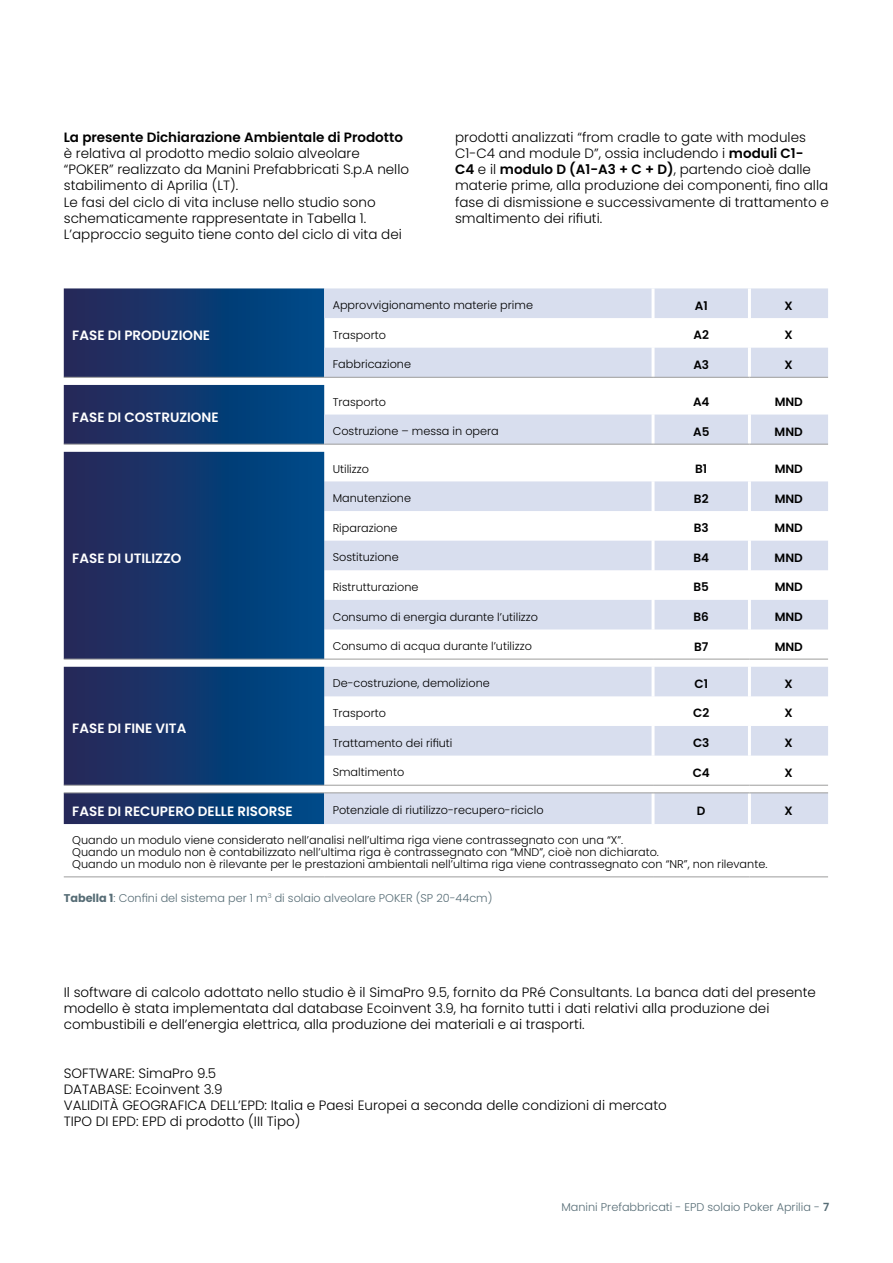
<style>
.page{position:relative;width:893px;height:1263px;background:#fff}
.page>*{position:absolute;margin:0;border:0;box-sizing:border-box;transform-origin:0 0}
.t1{font:300 13.5px/16.2px "Poppins";color:#000}
.t2{font:600 13.5px "Poppins";color:#fff}
.t3{font:600 13.5px "Poppins";color:#000}
.t4{font:600 12px "Poppins";color:#000}
.t5{font:300 11.25px/12px "Poppins";color:#000}
.t6{font:300 11.25px "Poppins";color:#576d76}
.s1{font-weight:600}
.s2{font-weight:700}
</style>
<div class="page">
<svg style="left:64px;top:288px;width:260px;height:536px;background:#284d7e"></svg>
<svg style="left:324px;top:288px;width:504px;height:536px;fill:#d9dfee"></svg>
<svg style="left:64px;top:452px;width:260px;height:333px;background:#143c73"></svg>
<hr style="left:64px;top:876px;width:260px;height:1px;background:#9d9d9c">
<hr style="left:324px;top:876px;width:329px;height:1px;background:#9d9d9c">
<hr style="left:653px;top:876px;width:96px;height:1px;background:#9d9d9c">
<hr style="left:749px;top:876px;width:79px;height:1px;background:#9d9d9c">
<hr style="left:64px;top:377px;width:260px;height:1px;background:#9d9d9c">
<hr style="left:64px;top:444px;width:260px;height:1px;background:#9d9d9c">
<hr style="left:64px;top:659px;width:260px;height:1px;background:#9d9d9c">
<hr style="left:64px;top:785px;width:260px;height:1px;background:#9d9d9c">
<hr style="left:652px;top:288px;width:3px;height:30px;background:#fff">
<hr style="left:748px;top:288px;width:3px;height:30px;background:#fff">
<hr style="left:652px;top:318px;width:3px;height:30px;background:#fff">
<hr style="left:748px;top:318px;width:3px;height:30px;background:#fff">
<hr style="left:652px;top:348px;width:3px;height:29px;background:#fff">
<hr style="left:748px;top:348px;width:3px;height:29px;background:#fff">
<svg style="left:652px;top:378px;width:3px;height:7px"></svg>
<svg style="left:748px;top:378px;width:3px;height:7px"></svg>
<hr style="left:652px;top:385px;width:3px;height:30px;background:#fff">
<hr style="left:748px;top:385px;width:3px;height:30px;background:#fff">
<hr style="left:652px;top:415px;width:3px;height:29px;background:#fff">
<hr style="left:748px;top:415px;width:3px;height:29px;background:#fff">
<svg style="left:652px;top:445px;width:3px;height:7px"></svg>
<svg style="left:748px;top:445px;width:3px;height:7px"></svg>
<hr style="left:652px;top:452px;width:3px;height:29px;background:#fff">
<hr style="left:748px;top:452px;width:3px;height:29px;background:#fff">
<hr style="left:652px;top:481px;width:3px;height:30px;background:#fff">
<hr style="left:748px;top:481px;width:3px;height:30px;background:#fff">
<hr style="left:652px;top:511px;width:3px;height:30px;background:#fff">
<hr style="left:748px;top:511px;width:3px;height:30px;background:#fff">
<hr style="left:652px;top:541px;width:3px;height:29px;background:#fff">
<hr style="left:748px;top:541px;width:3px;height:29px;background:#fff">
<hr style="left:652px;top:570px;width:3px;height:30px;background:#fff">
<hr style="left:748px;top:570px;width:3px;height:30px;background:#fff">
<hr style="left:652px;top:600px;width:3px;height:29px;background:#fff">
<hr style="left:748px;top:600px;width:3px;height:29px;background:#fff">
<hr style="left:652px;top:629px;width:3px;height:30px;background:#fff">
<hr style="left:748px;top:629px;width:3px;height:30px;background:#fff">
<svg style="left:652px;top:660px;width:3px;height:7px"></svg>
<svg style="left:748px;top:660px;width:3px;height:7px"></svg>
<hr style="left:652px;top:667px;width:3px;height:29px;background:#fff">
<hr style="left:748px;top:667px;width:3px;height:29px;background:#fff">
<hr style="left:652px;top:696px;width:3px;height:30px;background:#fff">
<hr style="left:748px;top:696px;width:3px;height:30px;background:#fff">
<hr style="left:652px;top:726px;width:3px;height:30px;background:#fff">
<hr style="left:748px;top:726px;width:3px;height:30px;background:#fff">
<hr style="left:652px;top:756px;width:3px;height:29px;background:#fff">
<hr style="left:748px;top:756px;width:3px;height:29px;background:#fff">
<svg style="left:652px;top:786px;width:3px;height:6px"></svg>
<svg style="left:748px;top:786px;width:3px;height:6px"></svg>
<hr style="left:652px;top:793px;width:3px;height:31px;background:#fff">
<hr style="left:748px;top:793px;width:3px;height:31px;background:#fff">
<hr style="left:324px;top:377px;width:329px;height:1px;background:#9d9d9c">
<hr style="left:653px;top:377px;width:96px;height:1px;background:#9d9d9c">
<hr style="left:749px;top:377px;width:79px;height:1px;background:#9d9d9c">
<hr style="left:324px;top:444px;width:329px;height:1px;background:#9d9d9c">
<hr style="left:653px;top:444px;width:96px;height:1px;background:#9d9d9c">
<hr style="left:749px;top:444px;width:79px;height:1px;background:#9d9d9c">
<hr style="left:324px;top:659px;width:329px;height:1px;background:#9d9d9c">
<hr style="left:653px;top:659px;width:96px;height:1px;background:#9d9d9c">
<hr style="left:749px;top:659px;width:79px;height:1px;background:#9d9d9c">
<hr style="left:324px;top:785px;width:329px;height:1px;background:#9d9d9c">
<hr style="left:653px;top:785px;width:96px;height:1px;background:#9d9d9c">
<hr style="left:749px;top:785px;width:79px;height:1px;background:#9d9d9c">
<hr style="left:64px;top:792px;width:260px;height:1px;background:#9d9d9c">
<hr style="left:324px;top:792px;width:329px;height:1px;background:#9d9d9c">
<hr style="left:653px;top:792px;width:96px;height:1px;background:#9d9d9c">
<hr style="left:749px;top:792px;width:79px;height:1px;background:#9d9d9c">
<p class="t3" style="left:64px;top:129px;width:341px">La presente Dichiarazione Ambientale di Prodotto</p>
<p class="t1" style="left:64px;top:145px;width:347px">è relativa al prodotto medio solaio alveolare “POKER” realizzato da Manini Prefabbricati S.p.A nello stabilimento di Aprilia (LT).<br>Le fasi del ciclo di vita incluse nello studio sono schematicamente rappresentate in Tabella 1.<br>L’approccio seguito tiene conto del ciclo di vita dei</p>
<p class="t1" style="left:455px;top:129px;width:375px">prodotti analizzati “from cradle to gate with modules C1-C4 and module D”, ossia includendo i <span class="s1">moduli C1-<br>C4</span> e il <span class="s1">modulo D (A1-A3 + C + D)</span>, partendo cioè dalle materie prime, alla produzione dei componenti, fino alla fase di dismissione e successivamente di trattamento e smaltimento dei rifiuti.</p>
<p class="t2" style="left:72px;top:327px;width:139px">FASE DI PRODUZIONE</p>
<p class="t2" style="left:72px;top:409px;width:148px">FASE DI COSTRUZIONE</p>
<p class="t2" style="left:72px;top:550px;width:111px">FASE DI UTILIZZO</p>
<p class="t2" style="left:72px;top:720px;width:116px">FASE DI FINE VITA</p>
<p class="t5" style="left:333px;top:299px;width:202px">Approvvigionamento materie prime</p>
<p class="t4" style="left:695px;top:298px;width:14px">A1</p>
<p class="t4" style="left:785px;top:298px;width:10px">X</p>
<p class="t5" style="left:333px;top:329px;width:55px">Trasporto</p>
<p class="t4" style="left:693px;top:328px;width:17px">A2</p>
<p class="t4" style="left:785px;top:328px;width:10px">X</p>
<p class="t5" style="left:333px;top:358px;width:80px">Fabbricazione</p>
<p class="t4" style="left:693px;top:358px;width:17px">A3</p>
<p class="t4" style="left:785px;top:358px;width:10px">X</p>
<p class="t5" style="left:333px;top:396px;width:55px">Trasporto</p>
<p class="t4" style="left:693px;top:395px;width:18px">A4</p>
<p class="t4" style="left:775px;top:395px;width:30px">MND</p>
<p class="t5" style="left:333px;top:425px;width:168px">Costruzione – messa in opera</p>
<p class="t4" style="left:693px;top:424px;width:18px">A5</p>
<p class="t4" style="left:775px;top:424px;width:30px">MND</p>
<p class="t5" style="left:333px;top:463px;width:38px">Utilizzo</p>
<p class="t4" style="left:695px;top:462px;width:14px">B1</p>
<p class="t4" style="left:775px;top:462px;width:30px">MND</p>
<p class="t5" style="left:333px;top:492px;width:80px">Manutenzione</p>
<p class="t4" style="left:694px;top:491px;width:16px">B2</p>
<p class="t4" style="left:775px;top:491px;width:30px">MND</p>
<p class="t5" style="left:333px;top:522px;width:66px">Riparazione</p>
<p class="t4" style="left:694px;top:521px;width:16px">B3</p>
<p class="t4" style="left:775px;top:521px;width:30px">MND</p>
<p class="t5" style="left:333px;top:551px;width:67px">Sostituzione</p>
<p class="t4" style="left:693px;top:551px;width:17px">B4</p>
<p class="t4" style="left:775px;top:551px;width:30px">MND</p>
<p class="t5" style="left:333px;top:581px;width:87px">Ristrutturazione</p>
<p class="t4" style="left:693px;top:580px;width:17px">B5</p>
<p class="t4" style="left:775px;top:580px;width:30px">MND</p>
<p class="t5" style="left:333px;top:611px;width:207px">Consumo di energia durante l’utilizzo</p>
<p class="t4" style="left:694px;top:610px;width:17px">B6</p>
<p class="t4" style="left:775px;top:610px;width:30px">MND</p>
<p class="t5" style="left:333px;top:640px;width:201px">Consumo di acqua durante l’utilizzo</p>
<p class="t4" style="left:694px;top:639px;width:16px">B7</p>
<p class="t4" style="left:775px;top:639px;width:30px">MND</p>
<p class="t5" style="left:333px;top:678px;width:159px">De-costruzione, demolizione</p>
<p class="t4" style="left:694px;top:677px;width:15px">C1</p>
<p class="t4" style="left:785px;top:677px;width:10px">X</p>
<p class="t5" style="left:333px;top:707px;width:55px">Trasporto</p>
<p class="t4" style="left:693px;top:706px;width:18px">C2</p>
<p class="t4" style="left:785px;top:706px;width:10px">X</p>
<p class="t5" style="left:333px;top:737px;width:121px">Trattamento dei rifiuti</p>
<p class="t4" style="left:693px;top:736px;width:18px">C3</p>
<p class="t4" style="left:785px;top:736px;width:10px">X</p>
<p class="t5" style="left:333px;top:766px;width:73px">Smaltimento</p>
<p class="t4" style="left:693px;top:765px;width:19px">C4</p>
<p class="t4" style="left:785px;top:765px;width:10px">X</p>
<p class="t2" style="left:72px;top:803px;width:222px">FASE DI RECUPERO DELLE RISORSE</p>
<p class="t5" style="left:333px;top:804px;width:212px">Potenziale di riutilizzo-recupero-riciclo</p>
<p class="t4" style="left:697px;top:803px;width:10px">D</p>
<p class="t4" style="left:785px;top:803px;width:10px">X</p>
<p class="t5" style="left:72px;top:834px;width:697px">Quando un modulo viene considerato nell’analisi nell’ultima riga viene contrassegnato con una “X”.<br>Quando un modulo non è contabilizzato nell’ultima riga è contrassegnato con “MND”, cioè non dichiarato.<br>Quando un modulo non è rilevante per le prestazioni ambientali nell’ultima riga viene contrassegnato con “NR”, non rilevante.</p>
<p class="t6" style="left:64px;top:891px;width:430px"><span class="s2">Tabella 1</span>: Confini del sistema per 1 m<sup>3</sup> di solaio alveolare POKER (SP 20-44cm)</p>
<p class="t1" style="left:64px;top:984px;width:754px">Il software di calcolo adottato nello studio è il SimaPro 9.5, fornito da PRé Consultants. La banca dati del presente modello è stata implementata dal database Ecoinvent 3.9, ha fornito tutti i dati relativi alla produzione dei combustibili e dell’energia elettrica, alla produzione dei materiali e ai trasporti.</p>
<p class="t1" style="left:64px;top:1065px;width:604px">SOFTWARE: SimaPro 9.5<br>DATABASE: Ecoinvent 3.9<br>VALIDITÀ GEOGRAFICA DELL’EPD: Italia e Paesi Europei a seconda delle condizioni di mercato TIPO DI EPD: EPD di prodotto (III Tipo)</p>
<p class="t6" style="left:561px;top:1200px;width:269px">Manini Prefabbricati - EPD solaio Poker Aprilia - <span class="s1">7</span></p>
</div>
